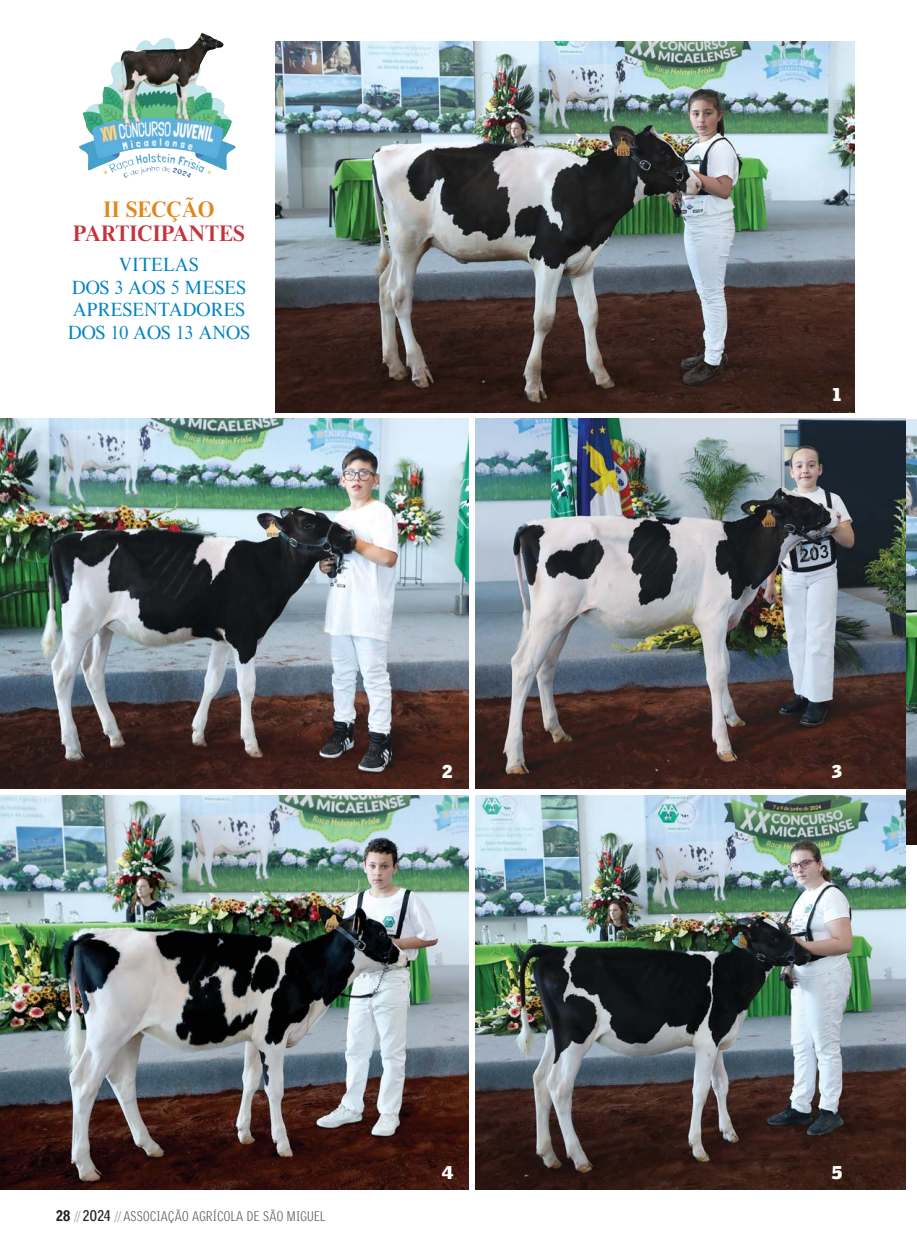
<style>
.page{position:relative;width:917px;height:1257px;background:#fff}
.page>*{position:absolute;margin:0;border:0;box-sizing:border-box;transform-origin:0 0}
.t1{font:700 21px "Times Eighteen LT";color:#c5333c}
.t2{font:700 21px "Times Eighteen LT";color:#e0861a}
.t3{font:18px/22.5px "Times Eighteen LT";letter-spacing:-.005em;color:#0083c2;text-align:center}
.t4{font:900 18px "Griffith Gothic";color:#fff}
.t5{font:300 13.5px "Griffith Gothic Cond";letter-spacing:.025em;color:#58595b}
.s1{font-weight:900;font-size:15px;color:#231f20}
.s2{color:#939598}
.s3{font-weight:700;font-size:15px;color:#231f20}
</style>
<div class="page">
<img style="left:906px;top:419px;width:10px;height:426px">
<img style="left:79px;top:32px;width:157px;height:139px">
<img style="left:275px;top:42px;width:579px;height:371px">
<img style="left:476px;top:419px;width:429px;height:369px">
<img style="left:476px;top:796px;width:429px;height:394px">
<img style="left:0;top:419px;width:468px;height:369px">
<img style="left:0;top:796px;width:468px;height:394px">
<p class="t2" style="left:104px;top:200px;width:112px">II SECÇÃO</p>
<p class="t1" style="left:73px;top:224px;width:173px">PARTICIPANTES</p>
<p class="t3" style="left:68px;top:255px;width:184px">VITELAS<br>DOS 3 AOS 5 MESES<br>APRESENTADORES<br>DOS 10 AOS 13 ANOS</p>
<p class="t4" style="left:832px;top:384px;width:10px">1</p>
<p class="t4" style="left:442px;top:760px;width:12px">2</p>
<p class="t4" style="left:831px;top:760px;width:12px">3</p>
<p class="t5" style="left:56px;top:1209px;width:271px"><span class="s1">28</span> <span class="s2">//</span> <span class="s3">2024</span> <span class="s2">//</span> ASSOCIAÇÃO AGRÍCOLA DE SÃO MIGUEL</p>
<p class="t4" style="left:442px;top:1162px;width:13px">4</p>
<p class="t4" style="left:831px;top:1162px;width:12px">5</p>
</div>
